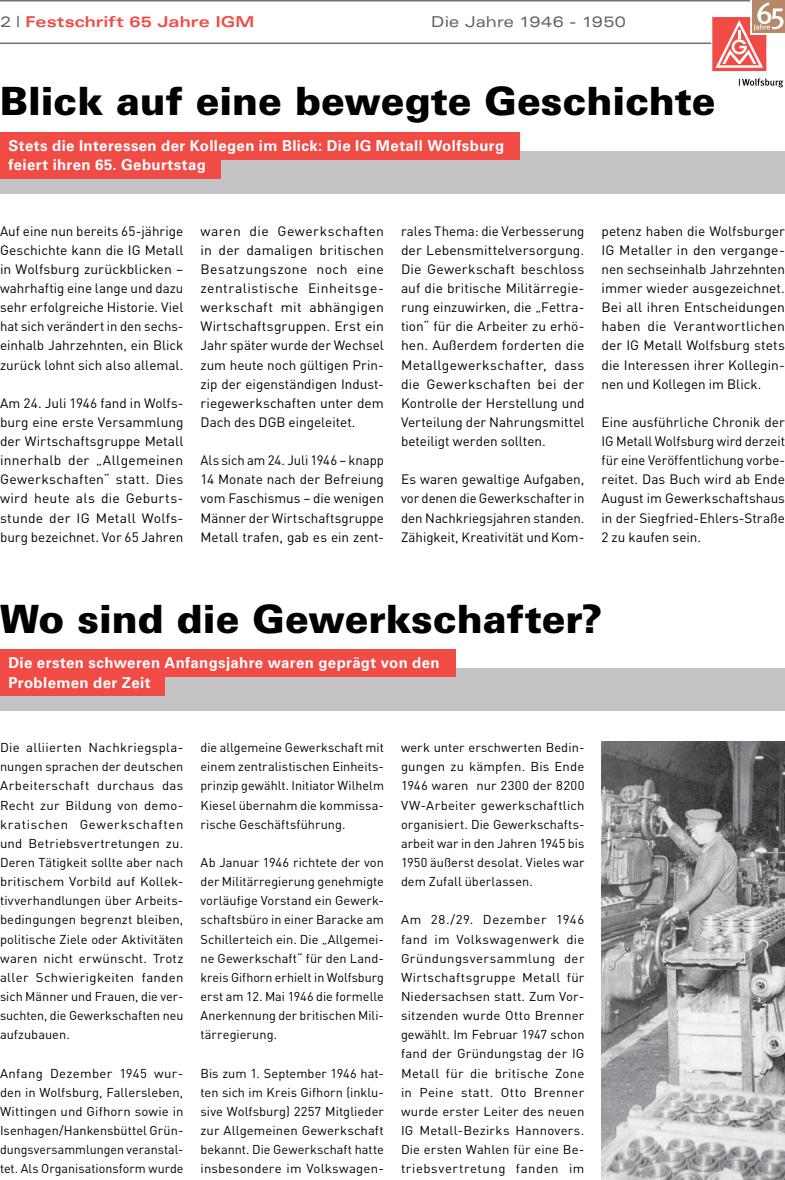
<style>
.page{position:relative;width:785px;height:1180px;background:#fff}
.page>*{position:absolute;margin:0;border:0;box-sizing:border-box;transform-origin:0 0}
.t1{font:900 39px "Univers LT Std";color:#000}
.t2{font:700 15px/19.5px "Univers LT Std";letter-spacing:.025em;color:#fff}
.t3{font:700 expanded 15px "Univers LT Std";color:#f04b45}
.t4{font:expanded 15px "Univers LT Std";letter-spacing:.005em;color:#626060}
.t5{font:13.5px/19.2px "DINOT";color:#000;text-align:justify}
.t6{font:12.75px/19.2px "DINOT";letter-spacing:.005em;color:#000;text-align:justify}
.s1{font-weight:400;color:#626060}
</style>
<div class="page">
<div style="left:0;top:151px;width:784px;height:42px;background:#c4c4c6"></div>
<div style="left:0;top:668px;width:784px;height:43px;background:#c4c4c6"></div>
<div style="left:0;top:132px;width:519px;height:47px;background:#f04b45"></div>
<div style="left:0;top:649px;width:455px;height:47px;background:#f04b45"></div>
<div style="left:221px;top:160px;width:400px;height:26px;background:#c4c4c6"></div>
<div style="left:166px;top:677px;width:455px;height:26px;background:#c4c4c6"></div>
<img style="left:601px;top:741px;width:183px;height:439px">
<hr style="left:0;top:43px;width:760px;height:1px;background:#737172">
<hr style="left:0;top:0;width:784px;height:2px;background:#737172">
<svg style="left:738px;top:78px;width:45px;height:9px"></svg>
<svg style="left:711px;top:0;width:73px;height:72px"></svg>
<p class="t3" style="left:0;top:13px;width:256px"><span class="s1">2 |</span> Festschrift 65 Jahre IGM</p>
<p class="t4" style="left:431px;top:15px;width:196px">Die Jahre 1946 - 1950</p>
<h1 class="t1" style="left:0;top:85px;width:717px">Blick auf eine bewegte Geschichte</h1>
<p class="t2" style="left:9px;top:137px;width:497px">Stets die Interessen der Kollegen im Blick: Die IG Metall Wolfsburg feiert ihren 65. Geburtstag</p>
<p class="t5" style="left:0;top:223px;width:185px">Auf eine nun bereits 65-jährige Geschichte kann die IG Metall in Wolfsburg zurückblicken – wahrhaftig eine lange und dazu sehr erfolgreiche Historie. Viel hat sich verändert in den sechs&shy;einhalb Jahrzehnten, ein Blick zurück lohnt sich also allemal.</p>
<p class="t5" style="left:0;top:395px;width:185px">Am 24. Juli 1946 fand in Wolfs&shy;burg eine erste Versammlung der Wirtschaftsgruppe Metall innerhalb der „Allgemeinen Gewerkschaften“ statt. Dies wird heute als die Geburts&shy;stunde der IG Metall Wolfs&shy;burg bezeichnet. Vor 65 Jahren</p>
<p class="t5" style="left:200px;top:223px;width:185px">waren die Gewerkschaften in der damaligen britischen Besatzungszone noch eine zentralistische Einheitsge&shy;werkschaft mit abhängigen Wirtschaftsgruppen. Erst ein Jahr später wurde der Wechsel zum heute noch gültigen Prin&shy;zip der eigenständigen Indust&shy;riegewerkschaften unter dem Dach des DGB eingeleitet.</p>
<p class="t5" style="left:200px;top:452px;width:185px">Als sich am 24. Juli 1946 – knapp 14 Monate nach der Befreiung vom Faschismus – die wenigen Männer der Wirtschaftsgruppe Metall trafen, gab es ein zent-</p>
<p class="t5" style="left:401px;top:223px;width:185px">rales Thema: die Verbesserung der Lebensmittelversorgung.<br>Die Gewerkschaft beschloss auf die britische Militärregie&shy;rung einzuwirken, die „Fettra&shy;tion“ für die Arbeiter zu erhö&shy;hen. Außerdem forderten die Metallgewerkschafter, dass die Gewerkschaften bei der Kontrolle der Herstellung und Verteilung der Nahrungsmittel beteiligt werden sollten.</p>
<p class="t5" style="left:401px;top:471px;width:185px">Es waren gewaltige Aufgaben, vor denen die Gewerkschafter in den Nachkriegsjahren standen.<br>Zähigkeit, Kreativität und Kom-</p>
<p class="t5" style="left:601px;top:223px;width:185px">petenz haben die Wolfsburger IG Metaller in den vergange&shy;nen sechseinhalb Jahrzehnten immer wieder ausgezeichnet.<br>Bei all ihren Entscheidungen haben die Verantwortlichen der IG Metall Wolfsburg stets die Interessen ihrer Kollegin&shy;nen und Kollegen im Blick.</p>
<p class="t5" style="left:601px;top:414px;width:185px">Eine ausführliche Chronik der IG Metall Wolfsburg wird derzeit für eine Veröffentlichung vorbe&shy;reitet. Das Buch wird ab Ende August im Gewerkschaftshaus in der Siegfried-Ehlers-Straße 2 zu kaufen sein.</p>
<h1 class="t1" style="left:0;top:602px;width:603px">Wo sind die Gewerkschafter?</h1>
<p class="t2" style="left:9px;top:654px;width:433px">Die ersten schweren Anfangsjahre waren geprägt von den<br>Problemen der Zeit</p>
<p class="t6" style="left:0;top:740px;width:185px">Die alliierten Nachkriegspla&shy;nungen sprachen der deutschen Arbeiterschaft durchaus das Recht zur Bildung von demo&shy;kratischen Gewerkschaften und Betriebsvertretungen zu.<br>Deren Tätigkeit sollte aber nach britischem Vorbild auf Kollek&shy;tivverhandlungen über Arbeits&shy;bedingungen begrenzt bleiben, politische Ziele oder Aktivitäten waren nicht erwünscht. Trotz aller Schwierigkeiten fanden sich Männer und Frauen, die ver&shy;suchten, die Gewerkschaften neu aufzubauen.</p>
<p class="t6" style="left:0;top:1065px;width:185px">Anfang Dezember 1945 wur&shy;den in Wolfsburg, Fallersleben, Wittingen und Gifhorn sowie in Isenhagen/Hankensbüttel Grün&shy;dungsversammlungen veranstal&shy;tet. Als Organisationsform wurde</p>
<p class="t6" style="left:200px;top:740px;width:185px">die allgemeine Gewerkschaft mit einem zentralistischen Einheits&shy;prinzip gewählt. Initiator Wilhelm Kiesel übernahm die kommissa&shy;rische Geschäftsführung.</p>
<p class="t6" style="left:200px;top:854px;width:185px">Ab Januar 1946 richtete der von der Militärregierung genehmigte vorläufige Vorstand ein Gewerk&shy;schaftsbüro in einer Baracke am Schillerteich ein. Die „Allgemei&shy;ne Gewerkschaft“ für den Land&shy;kreis Gifhorn erhielt in Wolfsburg erst am 12. Mai 1946 die formelle Anerkennung der britischen Mili&shy;tärregierung.</p>
<p class="t6" style="left:200px;top:1065px;width:185px">Bis zum 1. September 1946 hat&shy;ten sich im Kreis Gifhorn (inklu&shy;sive Wolfsburg) 2257 Mitglieder zur Allgemeinen Gewerkschaft bekannt. Die Gewerkschaft hatte insbesondere im Volkswagen-</p>
<p class="t6" style="left:401px;top:740px;width:185px">werk unter erschwerten Bedin&shy;gungen zu kämpfen. Bis Ende 1946 waren nur 2300 der 8200<br>VW-Arbeiter gewerkschaftlich organisiert. Die Gewerkschafts&shy;arbeit war in den Jahren 1945 bis 1950 äußerst desolat. Vieles war dem Zufall überlassen.</p>
<p class="t6" style="left:401px;top:912px;width:185px">Am 28./29. Dezember 1946 fand im Volkswagenwerk die Gründungsversammlung der Wirtschaftsgruppe Metall für Niedersachsen statt. Zum Vor&shy;sitzenden wurde Otto Brenner gewählt. Im Februar 1947 schon fand der Gründungstag der IG Metall für die britische Zone in Peine statt. Otto Brenner wurde erster Leiter des neuen IG Metall-Bezirks Hannovers.<br>Die ersten Wahlen für eine Be&shy;triebsvertretung fanden im</p>
</div>
